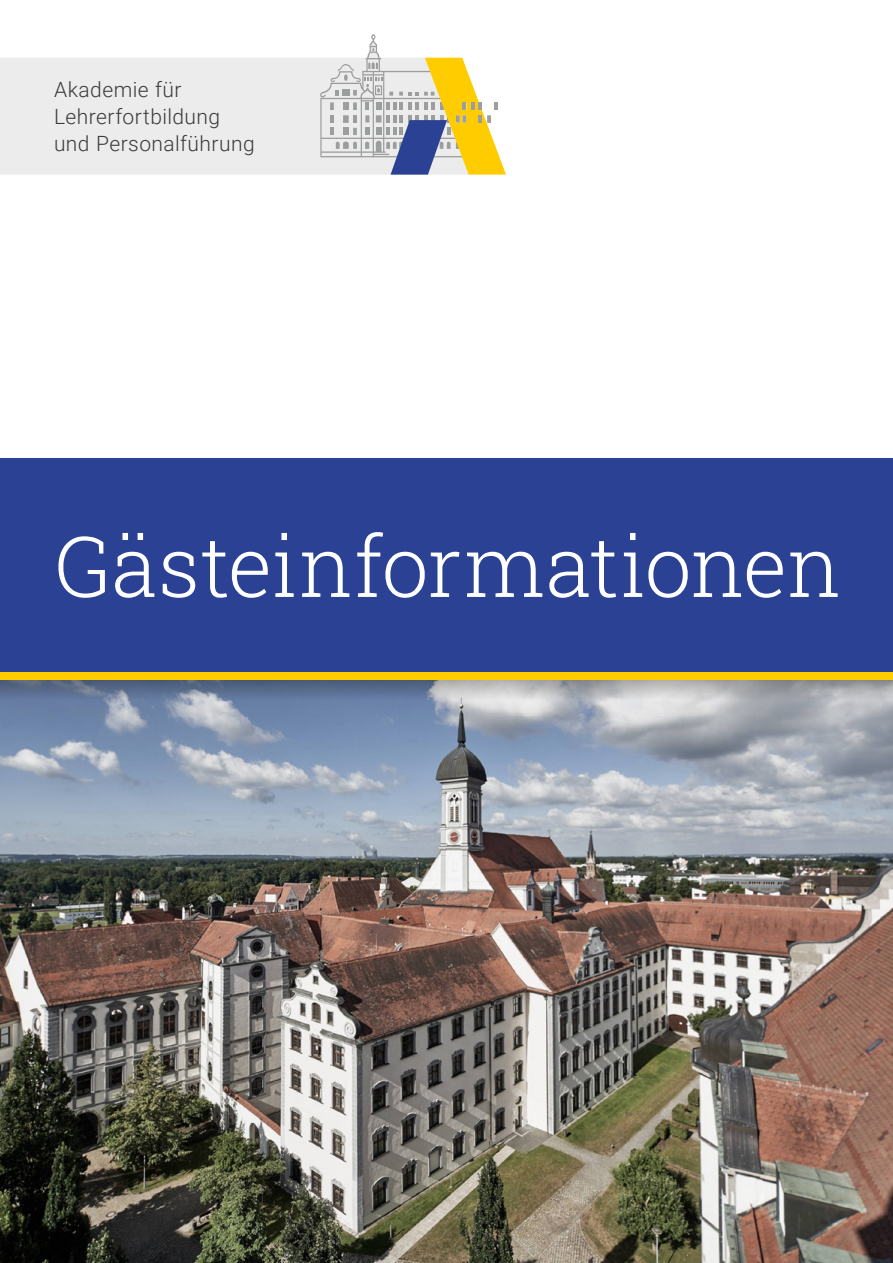
<style>
.page{position:relative;width:893px;height:1263px;background:#fff}
.page>*{position:absolute;margin:0;border:0;box-sizing:border-box;transform-origin:0 0}
.t1{font:84px "Roboto Slab";color:#fff}
.t2{font:300 21px/27px "Roboto";letter-spacing:.02em;color:#3b3b3a}
.t3{font:300 15px "Roboto";letter-spacing:.03em;color:#3b3b3a}
</style>
<div class="page">
<div style="left:0;top:458px;width:893px;height:218px;background:#2a4194"></div>
<img style="left:0;top:699px;width:893px;height:564px">
<svg style="left:0;top:34px;width:506px;height:141px"></svg>
<svg style="left:0;top:680px;width:893px;height:19px;background:#8892a2"></svg>
<div style="left:0;top:672px;width:893px;height:8px;background:#fc0"></div>
<p class="t2" style="left:54px;top:75px;width:202px">Akademie für<br>Lehrerfortbildung und Personalführung</p>
<p class="t3" style="left:54px;top:88px;width:147px">und Personalführung</p>
<h1 class="t1" style="left:54px;top:509px;width:789px">Gästeinformationen</h1>
</div>
